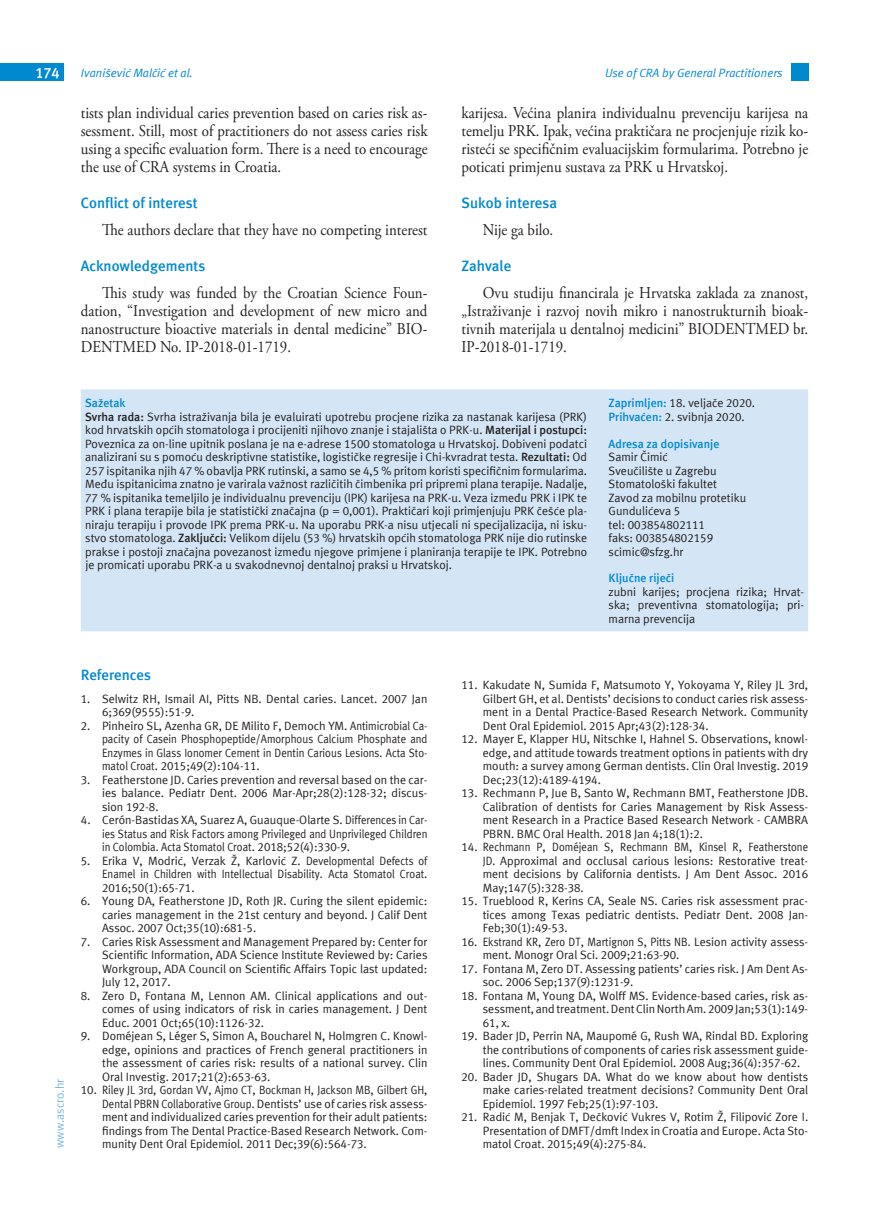
<style>
.page{position:relative;width:872px;height:1212px;background:#fff}
.page>*{position:absolute;margin:0;border:0;box-sizing:border-box;transform-origin:0 0}
.t1{font:16.5px/18px "Adobe Garamond Pro";color:#231f20;text-align:justify;scale:.9 1}
.t2{font:700 15px "Meta ASC";color:#0089cf}
.t3{font:700 15px "Meta ASC";color:#fff}
.t4{font:12px/13.5px "Meta ASC";color:#231f20;text-align:justify}
.t5{font:italic 12px "Meta ASC";color:#0089cf}
.t6{font:700 12px "Meta ASC";color:#0089cf}
.t7{font:12px "Meta ASC";color:#77b6e4}
.s1{font-weight:700;color:#0089cf}
.s2{font-weight:700}
</style>
<div class="page">
<div style="left:791px;top:64px;width:17px;height:17px;background:#0089cf"></div>
<div style="left:0;top:64px;width:64px;height:17px;background:#0089cf"></div>
<div style="left:81px;top:389px;width:727px;height:242px;background:#d4e6f6"></div>
<p class="t3" style="left:35px;top:64px;width:26px">174</p>
<p class="t5" style="left:81px;top:66px;width:113px">Ivanišević Malčić et al.</p>
<p class="t5" style="left:605px;top:66px;width:179px">Use of CRA by General Practitioners</p>
<h1 class="t1" style="left:81px;top:105px;width:387px">tists plan individual caries prevention based on caries risk as&shy;sessment. Still, most of practitioners do not assess caries risk using a specific evaluation form. There is a need to encourage the use of CRA systems in Croatia.</h1>
<p class="t2" style="left:81px;top:194px;width:118px">Conflict of interest</p>
<h1 class="t1" style="left:102px;top:222px;width:363px">The authors declare that they have no competing interest</h1>
<p class="t2" style="left:81px;top:257px;width:126px">Acknowledgements</p>
<h1 class="t1" style="left:81px;top:285px;width:387px;text-indent:21px">This study was funded by the Croatian Science Foun&shy;dation, “Investigation and development of new micro and nanostructure bioactive materials in dental medicine” BIO-DENTMED No. IP-2018-01-1719.</h1>
<p class="t1" style="left:461px;top:105px;width:387px">karijesa. Većina planira individualnu prevenciju karijesa na temelju PRK. Ipak, većina praktičara ne procjenjuje rizik ko&shy;risteći se specifičnim evaluacijskim formularima. Potrebno je poticati primjenu sustava za PRK u Hrvatskoj.</p>
<p class="t2" style="left:461px;top:194px;width:97px">Sukob interesa</p>
<h1 class="t1" style="left:483px;top:222px;width:80px">Nije ga bilo.</h1>
<p class="t2" style="left:461px;top:257px;width:51px">Zahvale</p>
<h1 class="t1" style="left:461px;top:285px;width:387px;text-indent:21px">Ovu studiju financirala je Hrvatska zaklada za znanost, „Istraživanje i razvoj novih mikro i nanostrukturnih bioak&shy;tivnih materijala u dentalnoj medicini” BIODENTMED br.<br>IP-2018-01-1719.</h1>
<p class="t4" style="left:85px;top:396px;width:504px;text-align:left"><span class="s1">Sažetak<br></span><span class="s2">Svrha rada:</span> Svrha istraživanja bila je evaluirati upotrebu procjene rizika za nastanak karijesa (PRK) kod hrvatskih općih stomatologa i procijeniti njihovo znanje i stajališta o PRK-u. <span class="s2">Materijal i postupci:<br></span>Poveznica za on-line upitnik poslana je na e-adrese 1500 stomatologa u Hrvatskoj. Dobiveni podatci analizirani su s pomoću deskriptivne statistike, logističke regresije i Chi-kvradrat testa. <span class="s2">Rezultati:</span> Od 257 ispitanika njih 47 % obavlja PRK rutinski, a samo se 4,5 % pritom koristi specifičnim formularima.<br>Među ispitanicima znatno je varirala važnost različitih čimbenika pri pripremi plana terapije. Nadalje, 77 % ispitanika temeljilo je individualnu prevenciju (IPK) karijesa na PRK-u. Veza između PRK i IPK te PRK i plana terapije bila je statistički značajna (p = 0,001). Praktičari koji primjenjuju PRK češće pla&shy;niraju terapiju i provode IPK prema PRK-u. Na uporabu PRK-a nisu utjecali ni specijalizacija, ni isku&shy;stvo stomatologa. <span class="s2">Zaključci:</span> Velikom dijelu (53 %) hrvatskih općih stomatologa PRK nije dio rutinske prakse i postoji značajna povezanost između njegove primjene i planiranja terapije te IPK. Potrebno je promicati uporabu PRK-a u svakodnevnoj dentalnoj praksi u Hrvatskoj.</p>
<p class="t4" style="left:608px;top:396px;width:148px"><span class="s1">Zaprimljen:</span> 18. veljače 2020.<br><span class="s1">Prihvaćen:</span> 2. svibnja 2020.</p>
<p class="t6" style="left:608px;top:437px;width:112px">Adresa za dopisivanje</p>
<p class="t4" style="left:608px;top:450px;width:139px;text-align:left">Samir Čimić<br>Sveučilište u Zagrebu<br>Stomatološki fakultet<br>Zavod za mobilnu protetiku<br>Gundulićeva 5<br>tel: 003854802111<br>faks: 003854802159 scimic@sfzg.hr</p>
<p class="t6" style="left:608px;top:571px;width:67px">Ključne riječi</p>
<p class="t4" style="left:608px;top:585px;width:197px">zubni karijes; procjena rizika; Hrvat&shy;ska; preventivna stomatologija; pri&shy;marna prevencija</p>
<p class="t7" style="left:53px;top:1148px;width:71px;rotate:-90deg">www.ascro.hr</p>
<p class="t2" style="left:81px;top:666px;width:72px">References</p>
<p class="t4" style="left:102px;top:691px;width:327px;text-indent:-21px">1. Selwitz RH, Ismail AI, Pitts NB. Dental caries. Lancet. 2007 Jan<br>6;369(9555):51-9.</p>
<p class="t4" style="left:102px;top:718px;width:327px;text-indent:-21px">2. Pinheiro SL, Azenha GR, DE Milito F, Democh YM. Antimicrobial Ca&shy;pacity of Casein Phosphopeptide/Amorphous Calcium Phosphate and Enzymes in Glass Ionomer Cement in Dentin Carious Lesions. Acta Sto&shy;matol Croat. 2015;49(2):104-11.</p>
<p class="t4" style="left:102px;top:772px;width:327px;text-indent:-21px">3. Featherstone JD. Caries prevention and reversal based on the car&shy;ies balance. Pediatr Dent. 2006 Mar-Apr;28(2):128-32; discus&shy;sion 192-8.</p>
<p class="t4" style="left:102px;top:813px;width:327px;text-indent:-21px">4. Cerón-Bastidas XA, Suarez A, Guauque-Olarte S. Differences in Car&shy;ies Status and Risk Factors among Privileged and Unprivileged Children in Colombia. Acta Stomatol Croat. 2018;52(4):330-9.</p>
<p class="t4" style="left:102px;top:853px;width:327px;text-indent:-21px">5. Erika V, Modrić, Verzak Ž, Karlović Z. Developmental Defects of Enamel in Children with Intellectual Disability. Acta Stomatol Croat.<br>2016;50(1):65-71.</p>
<p class="t4" style="left:102px;top:894px;width:327px;text-indent:-21px">6. Young DA, Featherstone JD, Roth JR. Curing the silent epidemic: caries management in the 21st century and beyond. J Calif Dent Assoc. 2007 Oct;35(10):681-5.</p>
<p class="t4" style="left:102px;top:934px;width:327px;text-indent:-21px">7. Caries Risk Assessment and Management Prepared by: Center for Scientific Information, ADA Science Institute Reviewed by: Caries Workgroup, ADA Council on Scientific Affairs Topic last updated:<br>July 12, 2017.</p>
<p class="t4" style="left:102px;top:988px;width:327px;text-indent:-21px">8. Zero D, Fontana M, Lennon AM. Clinical applications and out&shy;comes of using indicators of risk in caries management. J Dent Educ. 2001 Oct;65(10):1126-32.</p>
<p class="t4" style="left:102px;top:1029px;width:327px;text-indent:-21px">9. Doméjean S, Léger S, Simon A, Boucharel N, Holmgren C. Knowl&shy;edge, opinions and practices of French general practitioners in the assessment of caries risk: results of a national survey. Clin Oral Investig. 2017;21(2):653-63.</p>
<p class="t4" style="left:102px;top:1083px;width:327px;text-indent:-21px">10. Riley JL 3rd, Gordan VV, Ajmo CT, Bockman H, Jackson MB, Gilbert GH, Dental PBRN Collaborative Group. Dentists’ use of caries risk assess&shy;ment and individualized caries prevention for their adult patients: findings from The Dental Practice-Based Research Network. Com&shy;munity Dent Oral Epidemiol. 2011 Dec;39(6):564-73.</p>
<p class="t4" style="left:483px;top:678px;width:327px;text-indent:-21px">11. Kakudate N, Sumida F, Matsumoto Y, Yokoyama Y, Riley JL 3rd, Gilbert GH, et al. Dentists’ decisions to conduct caries risk assess&shy;ment in a Dental Practice-Based Research Network. Community Dent Oral Epidemiol. 2015 Apr;43(2):128-34.</p>
<p class="t4" style="left:483px;top:732px;width:327px;text-indent:-21px">12. Mayer E, Klapper HU, Nitschke I, Hahnel S. Observations, knowl&shy;edge, and attitude towards treatment options in patients with dry mouth: a survey among German dentists. Clin Oral Investig. 2019<br>Dec;23(12):4189-4194.</p>
<p class="t4" style="left:483px;top:786px;width:327px;text-indent:-21px">13. Rechmann P, Jue B, Santo W, Rechmann BMT, Featherstone JDB.<br>Calibration of dentists for Caries Management by Risk Assess&shy;ment Research in a Practice Based Research Network - CAMBRA PBRN. BMC Oral Health. 2018 Jan 4;18(1):2.</p>
<p class="t4" style="left:483px;top:840px;width:327px;text-indent:-21px">14. Rechmann P, Doméjean S, Rechmann BM, Kinsel R, Featherstone JD. Approximal and occlusal carious lesions: Restorative treat&shy;ment decisions by California dentists. J Am Dent Assoc. 2016<br>May;147(5):328-38.</p>
<p class="t4" style="left:483px;top:894px;width:327px;text-indent:-21px">15. Trueblood R, Kerins CA, Seale NS. Caries risk assessment prac&shy;tices among Texas pediatric dentists. Pediatr Dent. 2008 Jan-Feb;30(1):49-53.</p>
<p class="t4" style="left:483px;top:934px;width:327px;text-indent:-21px">16. Ekstrand KR, Zero DT, Martignon S, Pitts NB. Lesion activity assess&shy;ment. Monogr Oral Sci. 2009;21:63-90.</p>
<p class="t4" style="left:483px;top:961px;width:327px;text-indent:-21px">17. Fontana M, Zero DT. Assessing patients’ caries risk. J Am Dent As&shy;soc. 2006 Sep;137(9):1231-9.</p>
<p class="t4" style="left:483px;top:988px;width:327px;text-indent:-21px">18. Fontana M, Young DA, Wolff MS. Evidence-based caries, risk as&shy;sessment, andtreatment.DentClinNorthAm.2009Jan;53(1):149- 61, x.</p>
<p class="t4" style="left:483px;top:1029px;width:327px;text-indent:-21px">19. Bader JD, Perrin NA, Maupomé G, Rush WA, Rindal BD. Exploring the contributions of components of caries risk assessment guide&shy;lines. Community Dent Oral Epidemiol. 2008 Aug;36(4):357-62.</p>
<p class="t4" style="left:483px;top:1069px;width:327px;text-indent:-21px">20. Bader JD, Shugars DA. What do we know about how dentists make caries-related treatment decisions? Community Dent Oral Epidemiol. 1997 Feb;25(1):97-103.</p>
<p class="t4" style="left:483px;top:1110px;width:327px;text-indent:-21px">21. Radić M, Benjak T, Dečković Vukres V, Rotim Ž, Filipović Zore I.<br>Presentation of DMFT/dmft Index in Croatia and Europe. Acta Sto&shy;matol Croat. 2015;49(4):275-84.</p>
</div>
